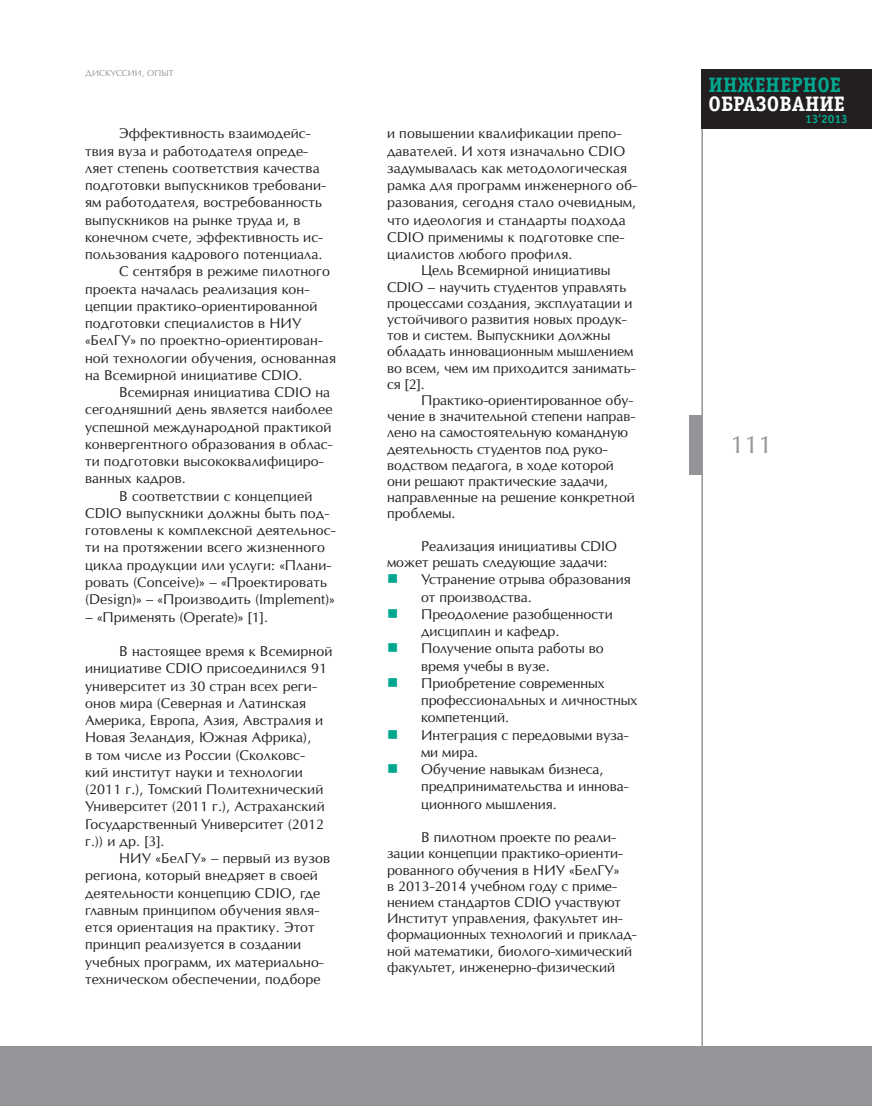
<style>
.page{position:relative;width:872px;height:1106px;background:#fff}
.page>*{position:absolute;margin:0;border:0;box-sizing:border-box;transform-origin:0 0}
.t1{font:24px "Opium New";color:#939598}
.t2{font:700 21px "Officina Serif C";color:#fff}
.t3{font:700 21px "Officina Serif C";color:#00a78f}
.t4{font:15px "Wingdings";color:#00a78f}
.main{font:13.5px/17.2px "Opium New";letter-spacing:.01em;color:#231f20}
.main_vv{font:13.5px/17.2px "Opium New";color:#231f20}
.t5{font:700 12px "Officina Sans C";color:#00a78f}
.t6{font:8.25px "Opium New";letter-spacing:.01em;color:#939598}
</style>
<div class="page">
<hr style="left:701px;top:69px;width:2px;height:1037px;background:#939598">
<div style="left:701px;top:69px;width:171px;height:60px;background:#231f20"></div>
<div style="left:689px;top:415px;width:13px;height:60px;background:#939598"></div>
<div style="left:0;top:1046px;width:872px;height:60px;background:#939598"></div>
<p class="t6" style="left:85px;top:68px;width:33px">ДИСКУССИИ</p>
<p class="t6" style="left:142px;top:68px;width:33px">, ОПЫТ</p>
<p class="main" style="left:85px;top:125px;width:242px;text-indent:34px">Эффективность взаимодейс&shy;твия вуза и работодателя опреде&shy;ляет степень соответствия качества подготовки выпускников требовани&shy;ям работодателя, востребованность выпускников на рынке труда и, в конечном счете, эффективность ис&shy;пользования кадрового потенциала.</p>
<p class="main" style="left:85px;top:263px;width:252px;text-indent:34px">С сентября в режиме пилотного проекта началась реализация кон&shy;цепции практико-ориентированной подготовки специалистов в НИУ<br>«БелГУ» по проектно-ориентирован&shy;ной технологии обучения, основанная на Всемирной инициативе CDIO.</p>
<p class="main" style="left:85px;top:383px;width:249px;text-indent:34px">Всемирная инициатива CDIO на сегодняшний день является наиболее успешной международной практикой конвергентного образования в облас&shy;ти подготовки высококвалифициро&shy;ванных кадров.</p>
<p class="main" style="left:85px;top:487px;width:252px;text-indent:34px">В соответствии с концепцией CDIO выпускники должны быть под&shy;готовлены к комплексной деятельнос&shy;ти на протяжении всего жизненного цикла продукции или услуги: «Плани&shy;ровать (Conceivе)» – «Проектировать (Design)» – «Производить (Implement)»</p>
<p class="main" style="left:85px;top:608px;width:184px">– «Применять (Operatе)» [1].</p>
<p class="main" style="left:85px;top:642px;width:249px;text-indent:34px">В настоящее время к В семирной инициативе CDIO присоединился 91 университет из 30 стран всех реги&shy;онов мира (Северная и Латинская<br>Америка, Европа, Азия, Австралия и<br>Н овая Зеландия, Южная Африка),<br>в том числе из России (Сколковс-<br>кий институт науки и технологии (2011 г.), Томский Политехнический<br>Университет (2011 г.), Астраханский<br>Государственный Университет (2012 г.)) и др. [3].</p>
<p class="main" style="left:119px;top:849px;width:12px">НИУ</p>
<p class="main" style="left:85px;top:849px;width:246px;text-indent:71px">«БелГУ» – первый из вузов региона, который внедряет в своей деятельности концепцию CDIO, где главным принципом обучения явля&shy;ется ориентация на практику. Этот принцип реализуется в создании учебных программ, их материально&shy;техническом обеспечении, подборе</p>
<p class="main" style="left:387px;top:125px;width:252px">и повышении квалификации препо&shy;давателей. И хотя изначально CDIO задумывалась как методологическая рамка для программ инженерного об&shy;разования, сегодня стало очевидным, что идеология и стандарты подхода CDIO применимы к подготовке спе&shy;циалистов любого профиля.</p>
<p class="main" style="left:387px;top:262px;width:250px;line-height:16.2px;text-indent:34px">Цель Всемирной инициативы<br>CDIO – научить студентов управлять процессами создания, эксплуатации и устойчивого развития новых продук&shy;тов и систем. В ыпускники должны обладать инновационным мышлением во всем, чем им приходится занимать&shy;ся [2].</p>
<p class="main" style="left:387px;top:392px;width:250px;line-height:16.2px;text-indent:34px">Практико-ориентированное обу&shy;чение в значительной степени направ&shy;лено на самостоятельную командную деятельность студентов под руко&shy;водством педагога, в ходе которой они решают практические задачи, направленные на решение конкретной проблемы.</p>
<p class="main" style="left:387px;top:538px;width:231px;line-height:16.2px;text-indent:34px">Реализация инициативы CDIO может решать следующие задачи:</p>
<p class="main_vv" style="left:421px;top:571px;width:211px">Устранение отрыва образования от производства.</p>
<p class="main_vv" style="left:421px;top:605px;width:193px">Преодоление разобщенности дисциплин и кафедр.</p>
<p class="main_vv" style="left:421px;top:640px;width:184px">Получение опыта работы во время учебы в вузе.</p>
<p class="main_vv" style="left:421px;top:674px;width:218px">Приобретение современных профессиональных и личностных компетенций.</p>
<p class="main_vv" style="left:421px;top:726px;width:209px">И нтеграция с передовыми вуза&shy;ми мира.</p>
<p class="main_vv" style="left:421px;top:760px;width:209px">Обучение навыкам бизнеса, предпринимательства и иннова&shy;ционного мышления.</p>
<p class="main" style="left:387px;top:829px;width:237px;line-height:16.2px;text-indent:34px">В пилотном проекте по реали&shy;зации концепции практико-ориенти&shy;рованного обучения в НИУ</p>
<p class="t4" style="left:387px;top:571px;width:13px">■</p>
<p class="t4" style="left:387px;top:605px;width:13px">■</p>
<p class="t4" style="left:387px;top:640px;width:13px">■</p>
<p class="t4" style="left:387px;top:674px;width:13px">■</p>
<p class="t4" style="left:387px;top:726px;width:13px">■</p>
<p class="t4" style="left:387px;top:760px;width:13px">■</p>
<p class="main" style="left:387px;top:861px;width:251px;line-height:16.2px;text-indent:182px">«БелГУ»<br>в 2013-2014 учебном году с приме&shy;нением стандартов CDIO участвуют<br>И нститут управления, факультет ин&shy;формационных технологий и приклад&shy;ной математики, биолого-химический факультет, инженерно-физический</p>
<h2 class="t3" style="left:708px;top:73px;width:134px">ИНЖЕНЕРНОЕ</h2>
<h2 class="t2" style="left:708px;top:91px;width:138px">ОБРАЗОВАНИЕ</h2>
<p class="t5" style="left:805px;top:113px;width:44px">13’2013</p>
<h1 class="t1" style="left:730px;top:429px;width:44px">111</h1>
</div>
